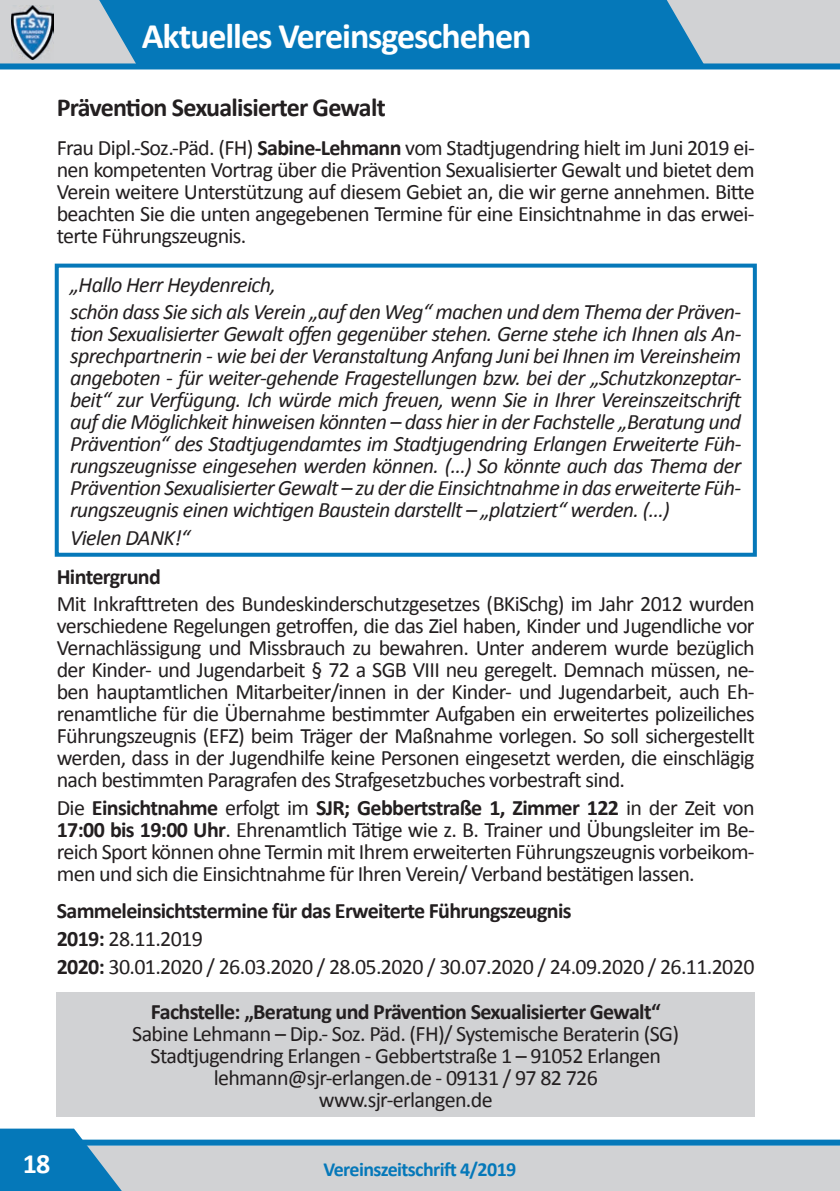
<style>
.page{position:relative;width:840px;height:1191px;background:#fff}
.page>*{position:absolute;margin:0;border:0;box-sizing:border-box;transform-origin:0 0}
.t1{font:700 36px "Calibri";letter-spacing:-.03em;color:#fff}
.t2{font:700 28px "Calibri";color:#fff}
.t3{font:700 26px "Calibri";letter-spacing:-.03em;color:#231f20}
.t4{font:22px/22px "Calibri";letter-spacing:-.03em;color:#231f20;text-align:justify}
.t5{font:italic 22px/22px "Calibri";letter-spacing:-.03em;color:#231f20}
.t6{font:700 22px "Calibri";letter-spacing:-.03em;color:#231f20}
.t7{font:700 20px "Calibri";letter-spacing:-.03em;color:#0578b9}
.s1{font-weight:700}
</style>
<div class="page">
<div style="left:0;top:0;width:839px;height:63px;background:#d1d2d4"></div>
<img style="left:12px;top:6px;width:41px;height:54px">
<svg style="left:91px;top:0;width:615px;height:63px;background:#147ebb"></svg>
<div style="left:0;top:63px;width:839px;height:6px;background:#0578b9"></div>
<svg style="left:0;top:1128px;width:839px;height:63px"></svg>
<div style="left:55px;top:264px;width:701px;height:293px;border:4px solid #0578b9"></div>
<div style="left:57px;top:992px;width:697px;height:125px;background:#d1d2d4"></div>
<h1 class="t1" style="left:142px;top:10px;width:391px">Aktuelles Vereinsgeschehen</h1>
<p class="t3" style="left:57px;top:89px;width:330px">Prävention Sexualisierter Gewalt</p>
<p class="t4" style="left:57px;top:136px;width:699px">Frau Dipl.-Soz.-Päd. (FH) <span class="s1">Sabine-Lehmann</span> vom Stadtjugendring hielt im Juni 2019 ei&shy;nen kompetenten Vortrag über die Prävention Sexualisierter Gewalt und bietet dem Verein weitere Unterstützung auf diesem Gebiet an, die wir gerne annehmen. Bitte beachten Sie die unten angegebenen Termine für eine Einsichtnahme in das erwei&shy;terte Führungszeugnis.</p>
<p class="t5" style="left:70px;top:270px;width:672px;line-height:27.6px">„Hallo Herr Heydenreich,<br>schön dass Sie sich als Verein „auf den Weg“ machen und dem Thema der Präven-</p>
<p class="t5" style="left:70px;top:322px;width:674px;text-align:justify">tion Sexualisierter Gewalt offen gegenüber stehen. Gerne stehe ich Ihnen als An&shy;sprechpartnerin - wie bei der Veranstaltung Anfang Juni bei Ihnen im Vereinsheim angeboten - für weiter-gehende Fragestellungen bzw. bei der „Schutzkonzeptar&shy;beit“ zur Verfügung. Ich würde mich freuen, wenn Sie in Ihrer Vereinszeitschrift auf die Möglichkeit hinweisen könnten – dass hier in der Fachstelle „Beratung und Prävention“ des Stadtjugendamtes im Stadtjugendring Erlangen Erweiterte Füh&shy;rungszeugnisse eingesehen werden können. (…) So könnte auch das Thema der Prävention Sexualisierter Gewalt – zu der die Einsichtnahme in das erweiterte Füh&shy;rungszeugnis einen wichtigen Baustein darstellt – „platziert“ werden. (…)</p>
<p class="t5" style="left:70px;top:526px;width:121px">Vie len DANK!“</p>
<p class="t6" style="left:57px;top:561px;width:105px">Hintergrund</p>
<p class="t4" style="left:57px;top:592px;width:699px">Mit Inkrafttreten des Bundeskinderschutzgesetzes (BKiSchg) im Jahr 2012 wurden verschiedene Regelungen getroffen, die das Ziel haben, Kinder und Jugendliche vor Vernachlässigung und Missbrauch zu bewahren. Unter anderem wurde bezüglich der Kinder- und Jugendarbeit § 72 a SGB VIII neu geregelt. Demnach müssen, ne&shy;ben hauptamtlichen Mitarbeiter/innen in der Kinder- und Jugendarbeit, auch Eh&shy;renamtliche für die Übernahme bestimmter Aufgaben ein erweitertes polizeiliches Führungszeugnis (EFZ) beim Träger der Maßnahme vorlegen. So soll sichergestellt werden, dass in der Jugendhilfe keine Personen eingesetzt werden, die einschlägig nach bestimmten Paragrafen des Strafgesetzbuches vorbestraft sind.</p>
<p class="t4" style="left:57px;top:796px;width:699px">Die <span class="s1">Einsichtnahme</span> erfolgt im <span class="s1">SJR; Gebbertstraße 1, Zimmer 122</span> in der Zeit von <span class="s1">17:00 bis 19:00 Uhr</span>. Ehrenamtlich Tätige wie z. B. Trainer und Übungsleiter im Be&shy;reich Sport können ohne Termin mit Ihrem erweiterten Führungszeugnis vorbeikom&shy;men und sich die Einsichtnahme für Ihren Verein/ Verband bestätigen lassen.</p>
<p class="t4" style="left:57px;top:896px;width:698px;line-height:27.6px;text-align:left"><span class="s1">Sammeleinsichtstermine für das Erweiterte Führungszeugnis<br>2019:</span> 28.11.2019<br><span class="s1">2020:</span> 30.01.2020 / 26.03.2020 / 28.05.2020 / 30.07.2020 / 24.09.2020 / 26.11.2020</p>
<p class="t6" style="left:151px;top:996px;width:511px">Fachstelle: „Beratung und Prävention Sexualisierter Gewalt“</p>
<p class="t4" style="left:132px;top:1022px;width:548px;text-align:center">Sabine Lehmann – Dip.- Soz. Päd. (FH)/ Systemische Beraterin (SG)<br>Stadtjugendring Erlangen - Gebbertstraße 1 – 91052 Erlangen lehmann@sjr-erlangen.de - 09131 / 97 82 726 www.sjr-erlangen.de</p>
<p class="t2" style="left:23px;top:1144px;width:29px">18</p>
<p class="t7" style="left:323px;top:1155px;width:194px">Vereinszeitschrift 4/2019</p>
</div>
